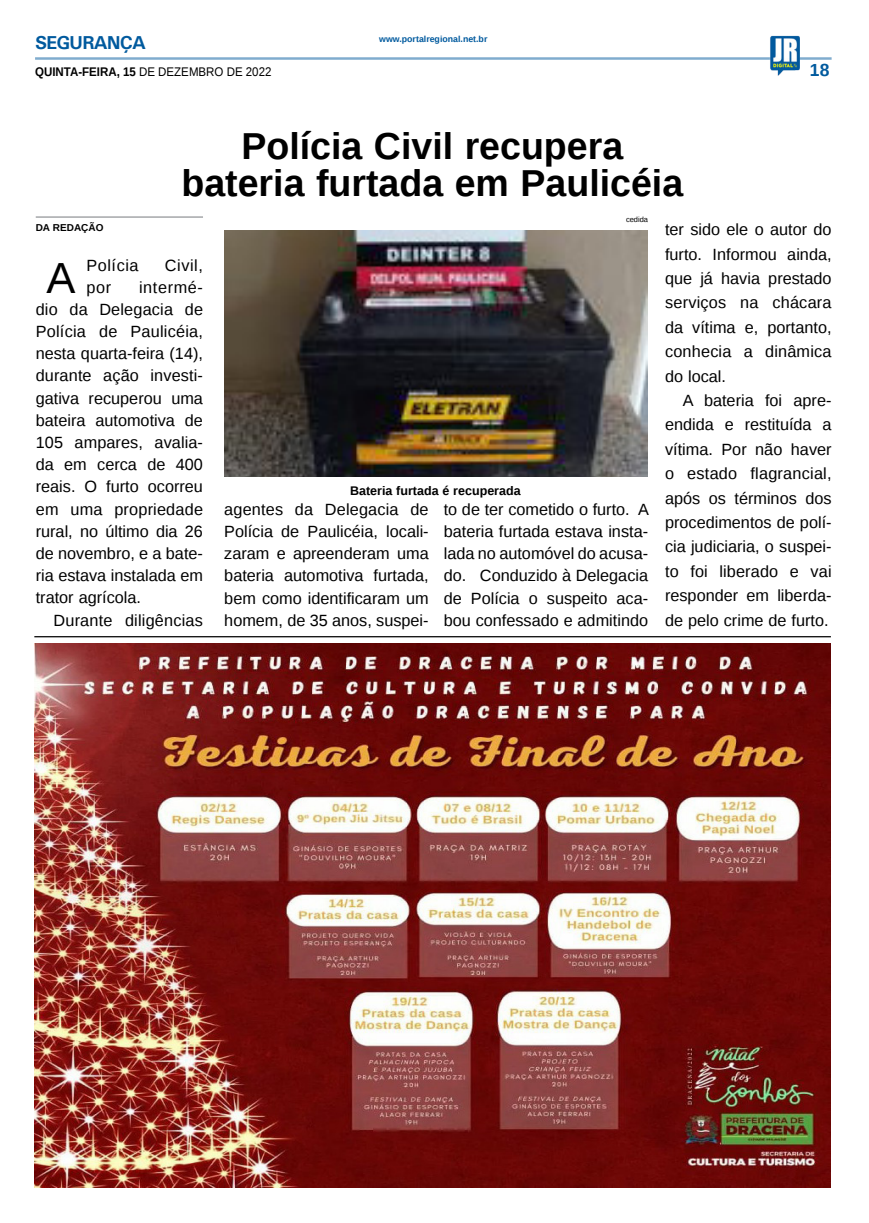
<style>
.page{position:relative;width:869px;height:1223px;background:#fff}
.page>*{position:absolute;margin:0;border:0;box-sizing:border-box;transform-origin:0 0}
.MATÉRIA{font:43.5px "Liberation Sans";color:#000}
.TÍTULO{font:700 37.5px "Liberation Sans";color:#000}
.TITULO_PG{font:700 18.75px "Univers";letter-spacing:-.04em;color:#005a9e}
.TÍTULO-2{font:700 17.5px "Liberation Sans";color:#005a9e}
.MATÉRIA-2{font:16.25px/24.4px "Liberation Sans";color:#000;text-align:justify}
.MATÉRIA-3{font:16.25px "Liberation Sans";letter-spacing:.035em;color:#000}
.DATA_PG{font:12.5px "Liberation Sans";color:#000;scale:.92 1}
.LEGENDA{font:700 12.5px "Liberation Sans";color:#000}
.CRÉDITO_NOME{font:700 10px "Liberation Sans";color:#000}
.DATA_PG-2{font:700 8.75px "Liberation Sans";color:#005a9e}
.CRÉDITO_FOTO{font:7.5px "Liberation Sans";color:#000}
.s1{font-weight:700}
</style>
<div class="page">
<hr style="left:35px;top:57px;width:796px;height:3px;background:#005a9e">
<img style="left:769px;top:36px;width:30px;height:40px">
<img style="left:34px;top:643px;width:796px;height:544px">
<hr style="left:34px;top:636px;width:796px;height:1px;background:#000">
<hr style="left:36px;top:216px;width:167px;height:2px;background:#939598">
<img style="left:224px;top:230px;width:423px;height:247px">
<p class="TITULO_PG" style="left:35px;top:31px;width:113px">SEGURANÇA</p>
<p class="DATA_PG" style="left:35px;top:65px;width:258px"><span class="s1">QUINTA-FEIRA, 15</span> DE DEZEMBRO DE 2022</p>
<p class="DATA_PG-2" style="left:379px;top:33px;width:110px">www.portalregional.net.br</p>
<p class="TÍTULO" style="left:241px;top:120px;width:383px">Polícia Civil recupera</p>
<p class="TÍTULO" style="left:181px;top:158px;width:503px">bateria furtada em Paulicéia</p>
<p class="TÍTULO-2" style="left:809px;top:58px;width:21px">18</p>
<p class="CRÉDITO_NOME" style="left:36px;top:220px;width:69px">DA REDAÇÃO</p>
<p class="MATÉRIA" style="left:46px;top:253px;width:31px">A</p>
<p class="MATÉRIA-3" style="left:86px;top:256px;width:54px">Polícia</p>
<p class="MATÉRIA-2" style="left:165px;top:254px;width:40px">Civil,</p>
<p class="MATÉRIA-2" style="left:36px;top:276px;width:169px;line-height:22.2px;text-indent:103px">intermé&shy;dio da Delegacia de Polícia de Paulicéia, nesta quarta-feira (14), durante ação investi&shy;gativa recuperou uma bateira automotiva de 105 ampares, avalia&shy;da em cerca de 400 reais. O furto ocorreu em uma propriedade rural, no último dia 26 de novembro, e a bate&shy;ria estava instalada em trator agrícola.</p>
<p class="MATÉRIA-2" style="left:53px;top:608px;width:151px">Durante diligências</p>
<p class="MATÉRIA-2" style="left:86px;top:275px;width:26px">por</p>
<p class="CRÉDITO_FOTO" style="left:625px;top:215px;width:24px">cedida</p>
<p class="LEGENDA" style="left:350px;top:481px;width:172px">Bateria furtada é recuperada</p>
<p class="MATÉRIA-2" style="left:224px;top:499px;width:206px;line-height:22.1px">agentes da Delegacia de Polícia de Paulicéia, locali&shy;zaram e apreenderam uma bateria automotiva furtada, bem como identificaram um homem, de 35 anos, suspei-</p>
<p class="MATÉRIA-2" style="left:443px;top:499px;width:207px;line-height:22.1px">to de ter cometido o furto. A bateria furtada estava insta&shy;lada no automóvel do acusa&shy;do. Conduzido à Delegacia de Polícia o suspeito aca&shy;bou confessado e admitindo</p>
<p class="MATÉRIA-2" style="left:664px;top:218px;width:168px">ter sido ele o autor do furto. Informou ainda, que já havia prestado serviços na chácara da vítima e, portanto, conhecia a dinâmica do local.</p>
<p class="MATÉRIA-2" style="left:664px;top:389px;width:168px;text-indent:18px">A bateria foi apre&shy;endida e restituída a vítima. Por não haver o estado flagrancial, após os términos dos procedimentos de polí&shy;cia judiciaria, o suspei&shy;to foi liberado e vai responder em liberda&shy;de pelo crime de furto.</p>
</div>
